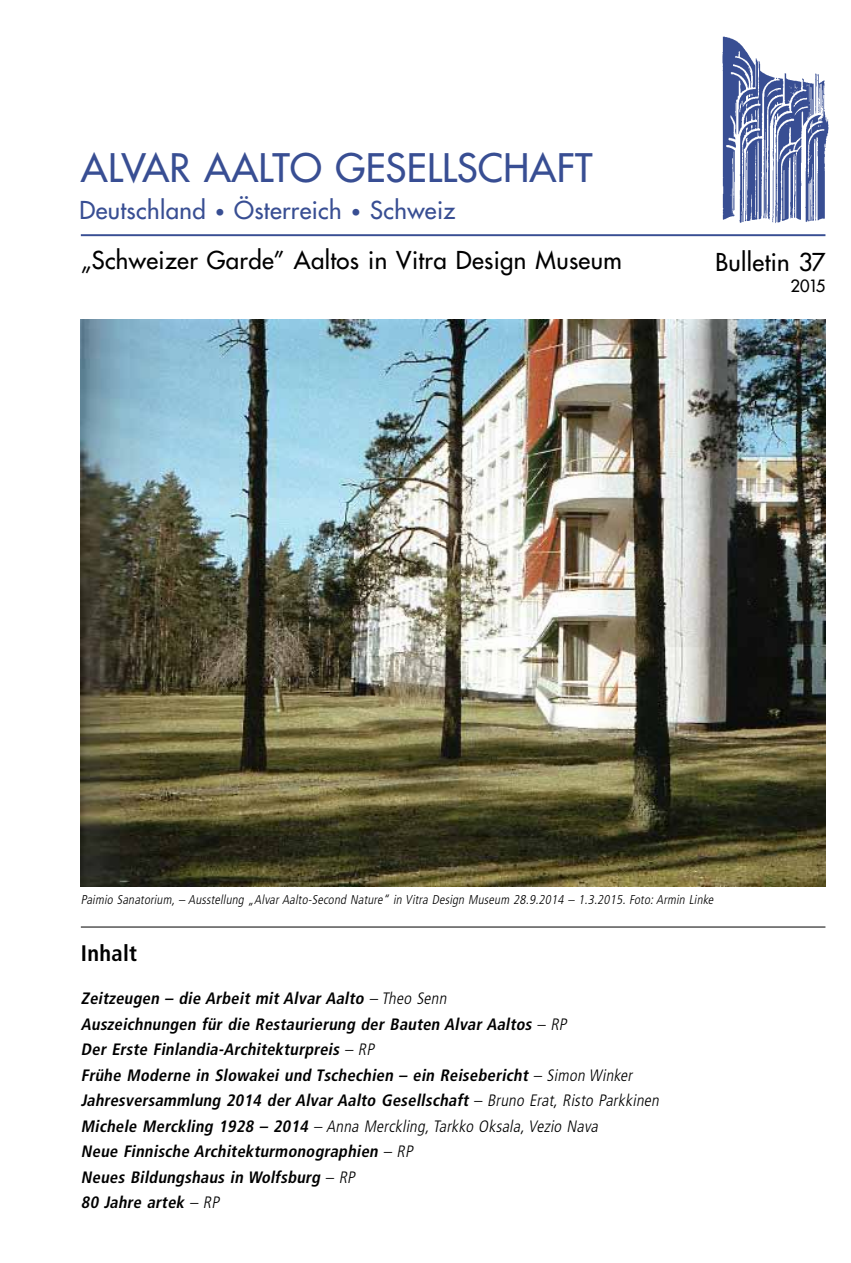
<style>
.page{position:relative;width:851px;height:1263px;background:#fff}
.page>*{position:absolute;margin:0;border:0;box-sizing:border-box;transform-origin:0 0}
.t1{font:500 38.25px "Futura Std";letter-spacing:.005em;color:#384e93}
.t2{font:500 24px/49.2px "Futura Std";letter-spacing:.015em;color:#000}
.t3{font:700 condensed 22.5px "Frutiger LT Std";letter-spacing:.015em;color:#000}
.t4{font:italic 700 condensed 16.5px/25.5px "Frutiger LT Std";color:#000}
.t5{font:500 16.5px "Futura Std";color:#000}
.t6{font:italic 300 condensed 12.75px "Frutiger LT Std";color:#000}
.s1{color:#384e93}
.s2{font-size:18px;color:#384e93}
.s3{font-weight:300}
</style>
<div class="page">
<img style="left:699px;top:36px;width:130px;height:201px">
<hr style="left:81px;top:234px;width:744px;height:2px;background:#384e93">
<hr style="left:81px;top:927px;width:744px;height:1px;background:#000">
<img style="left:81px;top:319px;width:744px;height:567px">
<h1 class="t1" style="left:81px;top:144px;width:513px">ALVAR AALTO GESELLSCHAFT</h1>
<h2 class="t2" style="left:79px;top:186px;width:543px"><span class="s1">Deutschland</span> <span class="s2">•</span> <span class="s1">Österreich</span> <span class="s2">•</span> <span class="s1">Schweiz<br></span>„Schweizer Garde” Aaltos in Vitra Design Museum</h2>
<h2 class="t2" style="left:715px;top:238px;width:112px">Bulletin 37</h2>
<p class="t5" style="left:790px;top:276px;width:37px">2015</p>
<p class="t6" style="left:81px;top:892px;width:636px">Paimio Sanatorium, – Ausstellung „AlvarAalto-Second Nature“ in Vitra Design Museum 28.9.2014 – 1.3.2015. Foto:Armin Linke</p>
<h3 class="t3" style="left:81px;top:940px;width:58px">Inhalt</h3>
<p class="t4" style="left:81px;top:986px;width:582px">Zeitzeugen – die Arbeit mit Alvar Aalto <span class="s3">– Theo Senn<br></span>Auszeichnungen für die Restaurierung der Bauten Alvar Aaltos <span class="s3">– RP<br></span>Der Erste Finlandia-Architekturpreis <span class="s3">– RP<br></span>Frühe Moderne in Slowakei und Tschechien – ein Reisebericht <span class="s3">– Simon Winker </span>Jahresversammlung 2014 der Alvar Aalto Gesellschaft <span class="s3">– Bruno Erat, Risto Parkkinen </span>Michele Merckling 1928 – 2014 <span class="s3">– Anna Merckling,Tarkko Oksala,Vezio Nava<br></span>Neue Finnische Architekturmonographien <span class="s3">– RP<br></span>Neues Bildungshaus in Wolfsburg <span class="s3">– RP<br></span>80 Jahre artek <span class="s3">– RP</span></p>
</div>
